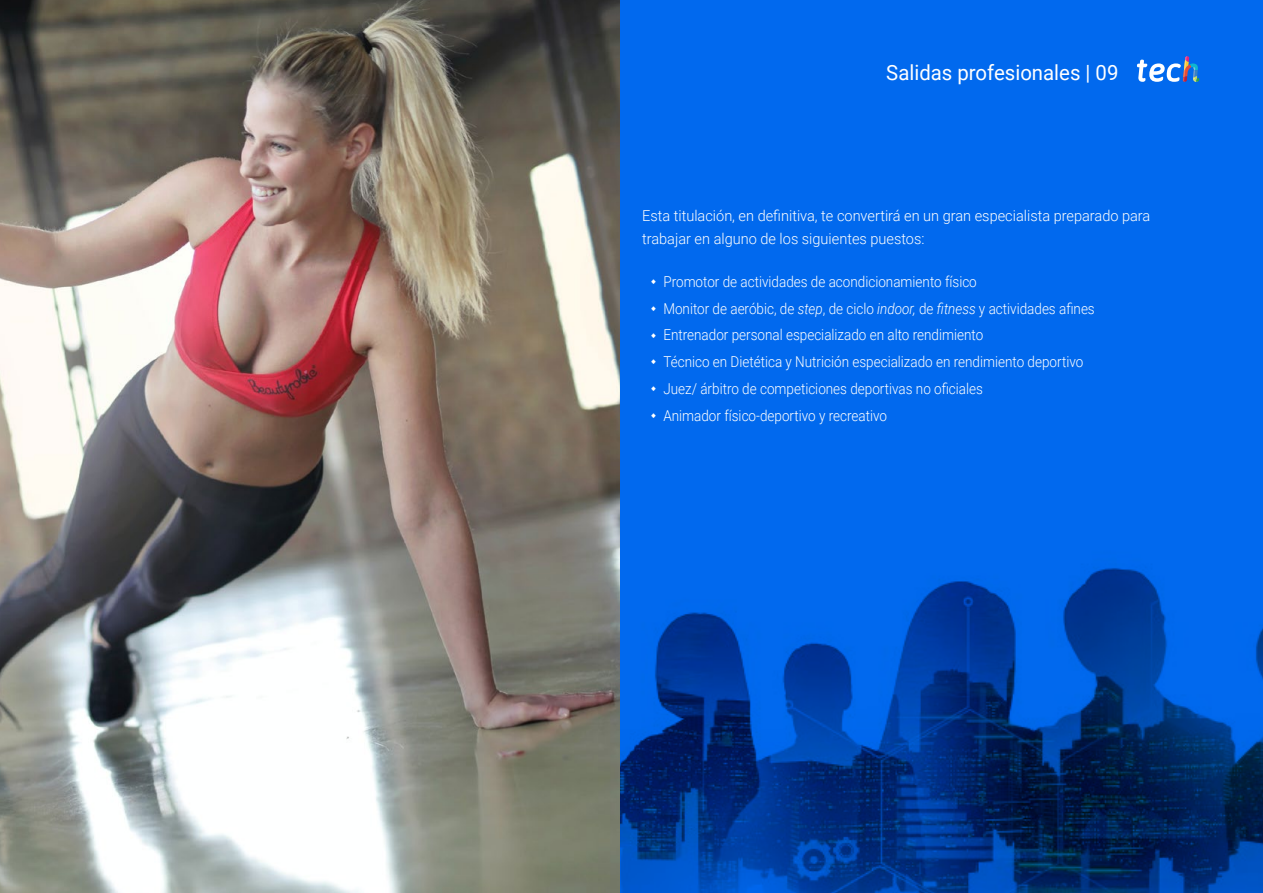
<style>
.page{position:relative;width:1263px;height:893px;background:#fff}
.page>*{position:absolute;margin:0;border:0;box-sizing:border-box;transform-origin:0 0}
.t1{font:21px "Roboto";color:#fff}
.t2{font:300 15px/26.7px "Roboto";color:#fff;scale:.9 1}
.t3{font:300 15px/22.5px "Roboto";color:#fefefe}
.s1{font-style:italic}
</style>
<div class="page">
<img style="left:0;top:0;width:621px;height:893px">
<div style="left:621px;top:0;width:642px;height:893px;background:#0169ee"></div>
<img style="left:621px;top:568px;width:642px;height:325px">
<svg style="left:1137px;top:56px;width:62px;height:26px"></svg>
<h1 class="t1" style="left:886px;top:57px;width:234px">Salidas profesionales | 09</h1>
<p class="t3" style="left:642px;top:204px;width:510px">Esta titulación, en definitiva, te convertirá en un gran especialista preparado para trabajar en alguno de los siguientes puestos:</p>
<p class="t2" style="left:663px;top:268px;width:481px">Promotor de actividades de acondicionamiento físico<br>Monitor de aeróbic, de <span class="s1">step</span>, de ciclo <span class="s1">indoor,</span> de <span class="s1">fitness</span> y actividades afines Entrenador personal especializado en alto rendimiento<br>Técnico en Dietética y Nutrición especializado en rendimiento deportivo Juez/ árbitro de competiciones deportivas no oficiales<br>Animador físico-deportivo y recreativo</p>
</div>
